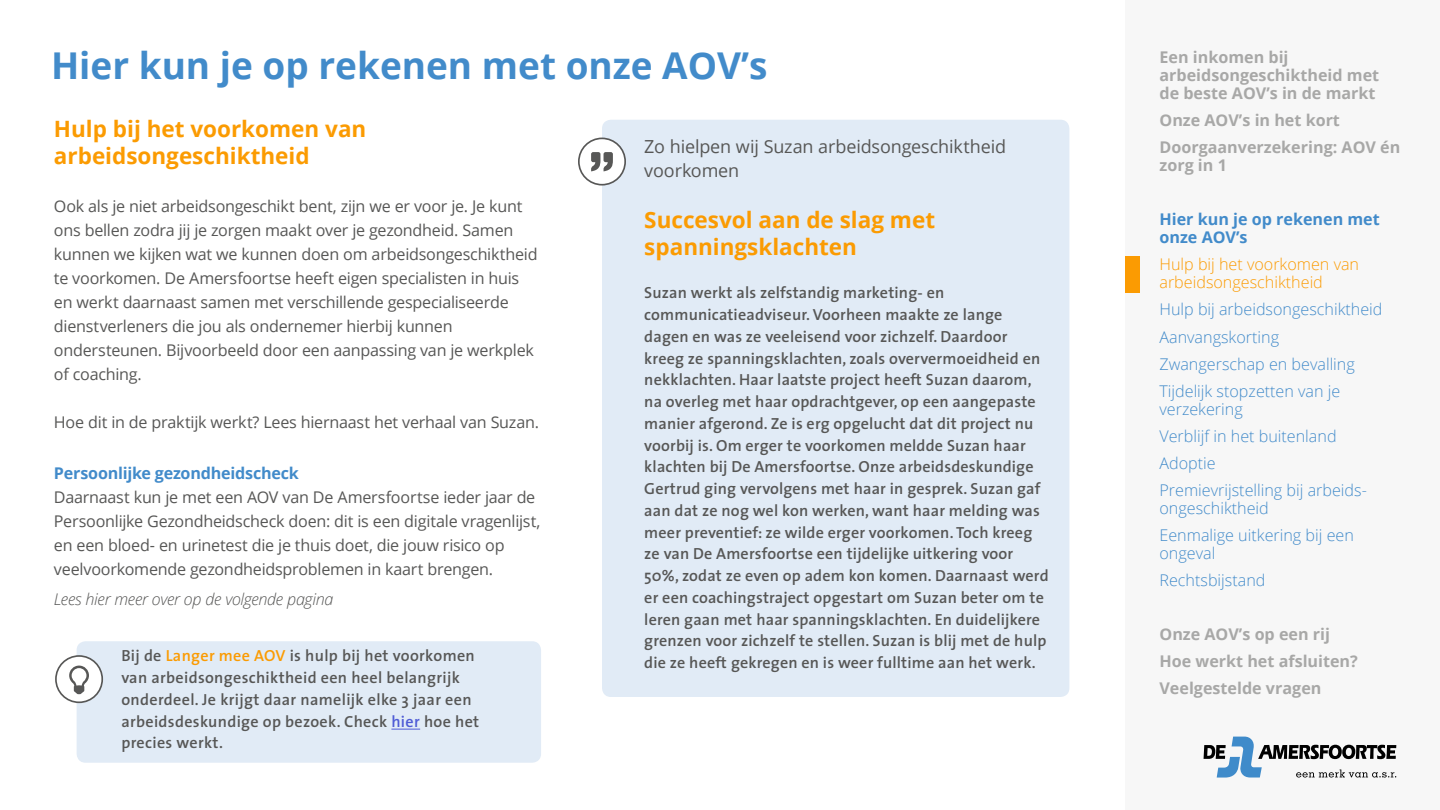
<style>
.page{position:relative;width:1440px;height:810px;background:#fff}
.page>*{position:absolute;margin:0;border:0;box-sizing:border-box;transform-origin:0 0}
.t1{font:700 36.97px "Open Sans";color:#428bca}
.subkop{font:700 22.5px/27px "Open Sans";color:#fb9b02}
.bodytext{font:18px/24px "Open Sans";letter-spacing:-.01em;color:#575756}
.t2{font:600 16.12px/21.8px "The Sans";letter-spacing:.01em;color:#575756}
.bodytext-2{font:16.12px/24px "Open Sans";letter-spacing:-.015em;color:#575756}
.INH-BLAUW-Submenu{font:300 16.12px/18px "Open Sans";color:#428bca}
.INH-GRIJS-Bold-_Head{font:700 16.12px/18px "Open Sans";color:#a8a8a7}
.INH-Oranje-submenu{font:300 16.12px/18px "Open Sans";color:#fb9b02}
.bodytext-3{font:italic 300 16.12px "Open Sans";letter-spacing:-.02em;color:#575756}
.INH-BLAUW-BOLD-HEADE{font:700 16.12px/18px "Open Sans";color:#428bca}
.subsubkop_blauw{font:700 16.12px "Open Sans";letter-spacing:-.015em;color:#428bca}
.s1{color:#fb9b02}
.s2{color:#4f5cd6}
</style>
<div class="page">
<div style="left:1125px;top:0;width:315px;height:810px;background:#f7f7f7"></div>
<svg style="left:1204px;top:737px;width:192px;height:41px"></svg>
<div style="left:602px;top:120px;width:467px;height:577px;background:#e1ebf6;border-radius:9px"></div>
<div style="left:579px;top:138px;width:46px;height:47px;background:#fff;border-radius:50%"></div>
<div style="left:578px;top:138px;width:48px;height:48px;border:2px solid #575756;border-radius:50%"></div>
<svg style="left:591px;top:152px;width:22px;height:19px"></svg>
<div style="left:77px;top:641px;width:464px;height:122px;background:#e1ebf6;border-radius:9px"></div>
<svg style="left:391px;top:729px;width:29px;height:1px"></svg>
<div style="left:56px;top:656px;width:46px;height:46px;background:#fff;border-radius:50%"></div>
<div style="left:55px;top:655px;width:48px;height:48px;border:2px solid #575756;border-radius:50%"></div>
<svg style="left:69px;top:666px;width:20px;height:28px"></svg>
<div style="left:1125px;top:256px;width:15px;height:37px;background:#fb9b02"></div>
<p class="t1" style="left:51px;top:40px;width:718px">Hier kun je op rekenen met onze AOV’s</p>
<p class="subkop" style="left:54px;top:115px;width:314px">Hulp bij het voorkomen van</p>
<p class="subkop" style="left:54px;top:142px;width:257px">arbeidsongeschiktheid</p>
<p class="bodytext-2" style="left:54px;top:194px;width:485px">Ook als je niet arbeidsongeschikt bent, zijn we er voor je. Je kunt ons bellen zodra jij je zorgen maakt over je gezondheid. Samen kunnen we kijken wat we kunnen doen om arbeidsongeschiktheid te voorkomen. De Amersfoortse heeft eigen specialisten in huis en werkt daarnaast samen met verschillende gespecialiseerde dienstverleners die jou als ondernemer hierbij kunnen ondersteunen. Bijvoorbeeld door een aanpassing van je werkplek of coaching.</p>
<p class="bodytext-2" style="left:54px;top:410px;width:487px">Hoe dit in de praktijk werkt? Lees hiernaast het verhaal van Suzan.</p>
<p class="subsubkop_blauw" style="left:54px;top:462px;width:246px">Persoonlijke gezondheidscheck</p>
<p class="bodytext-2" style="left:54px;top:485px;width:488px">Daarnaast kun je met een AOV van De Amersfoortse ieder jaar de Persoonlijke Gezondheidscheck doen: dit is een digitale vragenlijst, en een bloed- en urinetest die je thuis doet, die jouw risico op veelvoorkomende gezondheidsproblemen in kaart brengen.</p>
<p class="bodytext-3" style="left:54px;top:588px;width:281px">Lees hier meer over op de volgende pagina</p>
<p class="t2" style="left:121px;top:645px;width:359px">Bij de <span class="s1">Langer mee AOV</span> is hulp bij het voorkomen van arbeidsongeschiktheid een heel belangrijk onderdeel. Je krijgt daar namelijk elke 3 jaar een arbeidsdeskundige op bezoek. Check <span class="s2">hier</span> hoe het precies werkt.</p>
<p class="bodytext" style="left:644px;top:134px;width:363px">Zo hielpen wij Suzan arbeidsongeschiktheid voorkomen</p>
<p class="subkop" style="left:644px;top:206px;width:292px">Succesvol aan de slag met spanningsklachten</p>
<p class="t2" style="left:644px;top:282px;width:406px">Suzan werkt als zelfstandig marketing- en communicatieadviseur. Voorheen maakte ze lange dagen en was ze veeleisend voor zichzelf. Daardoor kreeg ze spanningsklachten, zoals oververmoeidheid en nekklachten. Haar laatste project heeft Suzan daarom, na overleg met haar opdrachtgever, op een aangepaste manier afgerond. Ze is erg opgelucht dat dit project nu voorbij is. Om erger te voorkomen meldde Suzan haar klachten bij De Amersfoortse. Onze arbeidsdeskundige Gertrud ging vervolgens met haar in gesprek. Suzan gaf aan dat ze nog wel kon werken, want haar melding was meer preventief: ze wilde erger voorkomen. Toch kreeg ze van De Amersfoortse een tijdelijke uitkering voor 50%, zodat ze even op adem kon komen. Daarnaast werd er een coachingstraject opgestart om Suzan beter om te leren gaan met haar spanningsklachten. En duidelijkere grenzen voor zichzelf te stellen. Suzan is blij met de hulp die ze heeft gekregen en is weer fulltime aan het werk.</p>
<p class="INH-GRIJS-Bold-_Head" style="left:1160px;top:48px;width:221px">Een inkomen bij arbeidsongeschiktheid met de beste AOV’s in de markt</p>
<p class="INH-GRIJS-Bold-_Head" style="left:1160px;top:111px;width:182px">Onze AOV’s in het kort</p>
<p class="INH-GRIJS-Bold-_Head" style="left:1160px;top:138px;width:242px">Doorgaanverzekering: AOV én zorg in 1</p>
<p class="INH-BLAUW-BOLD-HEADE" style="left:1160px;top:210px;width:222px">Hier kun je op rekenen met onze AOV’s</p>
<p class="INH-Oranje-submenu" style="left:1160px;top:255px;width:201px">Hulp bij het voorkomen van arbeidsongeschiktheid</p>
<p class="INH-BLAUW-Submenu" style="left:1160px;top:300px;width:225px">Hulp bij arbeidsongeschiktheid</p>
<p class="INH-BLAUW-Submenu" style="left:1160px;top:327px;width:121px">Aanvangskorting</p>
<p class="INH-BLAUW-Submenu" style="left:1160px;top:354px;width:197px">Zwangerschap en bevalling</p>
<p class="INH-BLAUW-Submenu" style="left:1160px;top:381px;width:182px">Tijdelijk stopzetten van je verzekering</p>
<p class="INH-BLAUW-Submenu" style="left:1160px;top:426px;width:179px">Verblijf in het buitenland</p>
<p class="INH-BLAUW-Submenu" style="left:1160px;top:453px;width:58px">Adoptie</p>
<p class="INH-BLAUW-Submenu" style="left:1160px;top:480px;width:209px">Premievrijstelling bij arbeids&shy;ongeschiktheid</p>
<p class="INH-BLAUW-Submenu" style="left:1160px;top:525px;width:196px">Eenmalige uitkering bij een ongeval</p>
<p class="INH-BLAUW-Submenu" style="left:1160px;top:570px;width:107px">Rechtsbijstand</p>
<p class="INH-GRIJS-Bold-_Head" style="left:1160px;top:624px;width:172px">Onze AOV’s op een rij</p>
<p class="INH-GRIJS-Bold-_Head" style="left:1160px;top:651px;width:200px">Hoe werkt het afsluiten?</p>
<p class="INH-GRIJS-Bold-_Head" style="left:1160px;top:679px;width:163px">Veelgestelde vragen</p>
</div>
